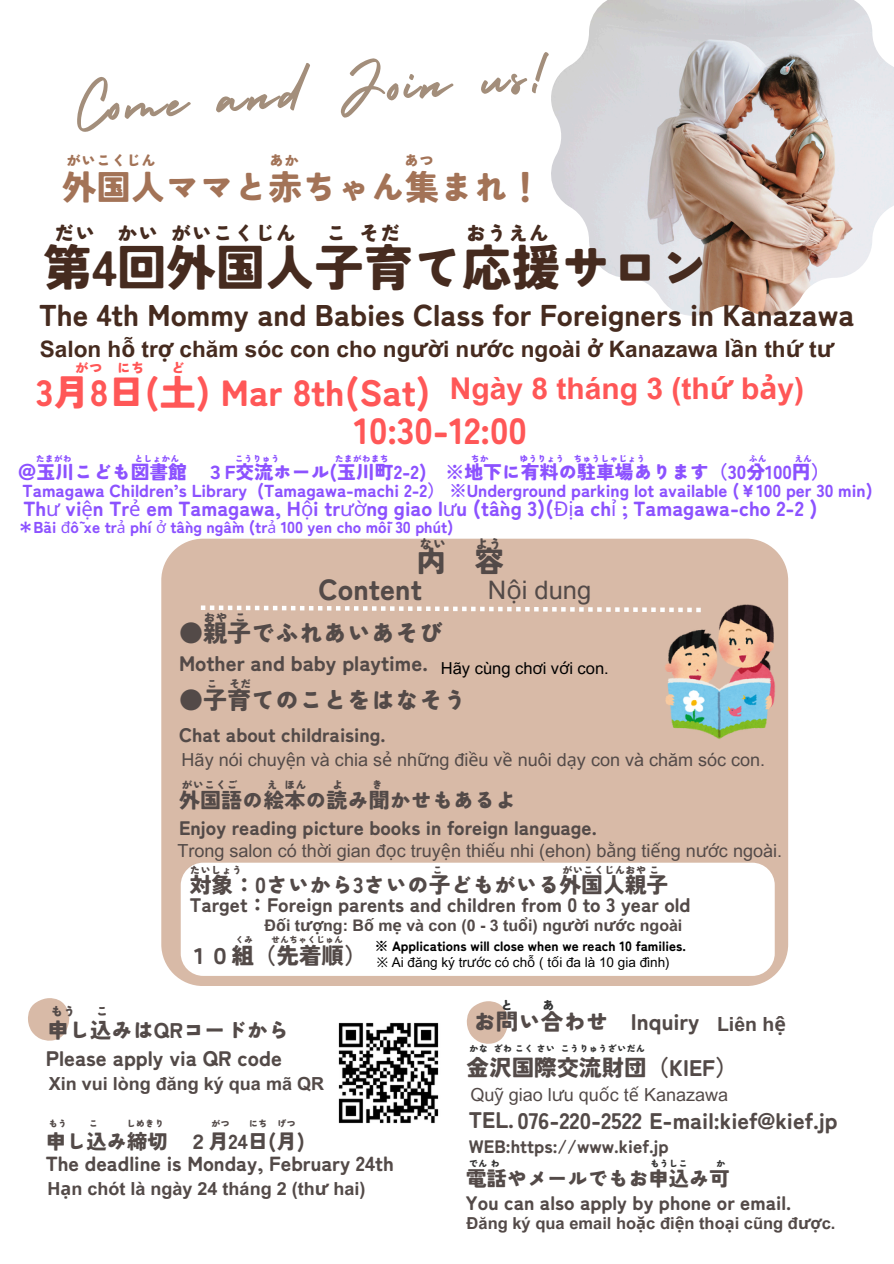
<style>
.page{position:relative;width:894px;height:1264px;background:#fff}
.page>*{position:absolute;margin:0;border:0;box-sizing:border-box;transform-origin:0 0}
.t1{font:69.3px "Holiday";color:#a38e7b}
.t2{font:900 49.35px "Tsunagi Gothic";color:#462b1f}
.t3{font:900 36.45px/38.2px "Tsunagi Gothic";color:#ff5757}
.t4{font:900 34.35px "Tsunagi Gothic";color:#a37357}
.t5{font:900 30px "Tsunagi Gothic";color:#462b1f}
.t6{font:700 30px "Arial MT Pro";color:#ff5757}
.t7{font:900 28.95px "Tsunagi Gothic";color:#534a48}
.t8{font:25.5px "Arial MT Pro";color:#534a48}
.t9{font:900 24px "Tsunagi Gothic";color:#534a48}
.t10{font:700 22.65px "Arial MT Pro";color:#462b1f}
.t11{font:900 22.5px "Tsunagi Gothic";color:#534a48}
.t12{font:900 21.75px "Tsunagi Gothic";color:#534a48}
.t13{font:900 21.3px "Tsunagi Gothic";color:#534a48}
.t14{font:900 21px "Tsunagi Gothic";color:#534a48}
.t15{font:900 21px "Tsunagi Gothic";color:#462b1f}
.t16{font:900 20.25px "Tsunagi Gothic";color:#8c52ff}
.t17{font:900 20.25px "Tsunagi Gothic";color:#534a48}
.t18{font:900 19.5px "Tsunagi Gothic";color:#534a48}
.t19{font:700 19.5px "Arial MT Pro";color:#534a48}
.t20{font:900 18.75px "Tsunagi Gothic";color:#8c52ff}
.t21{font:18px "Arial MT Pro";color:#534a48}
.t22{font:700 18px "Arial MT Pro";color:#534a48}
.t23{font:900 18px "Tsunagi Gothic";color:#534a48}
.t24{font:900 17.25px "Tsunagi Gothic";color:#8c52ff}
.t25{font:700 16.5px "Arial MT Pro";color:#534a48}
.t26{font:16.5px "Arial MT Pro";color:#000}
.t27{font:700 15.9px "Arial MT Pro";color:#534a48}
.t28{font:900 15.75px "Tsunagi Gothic";color:#8c52ff}
.t29{font:900 15px "Tsunagi Gothic";color:#a37357}
.t30{font:900 14.1px "Tsunagi Gothic";color:#ff5757}
.t31{font:900 13.65px "Tsunagi Gothic";color:#534a48}
.t32{font:900 13.5px "Tsunagi Gothic";color:#000}
.t33{font:13.5px "Arial MT Pro";color:#000}
.t34{font:900 12.75px "Tsunagi Gothic";color:#534a48}
.t35{font:900 12.75px "Tsunagi Gothic";color:#343434}
.t36{font:900 12.15px "Tsunagi Gothic";color:#534a48}
.t37{font:900 11.25px "Tsunagi Gothic";color:#534a48}
.t38{font:900 10.5px "Tsunagi Gothic";color:#534a48}
.t39{font:900 9.45px "Tsunagi Gothic";color:#343434}
.t40{font:900 9.45px "Tsunagi Gothic";color:#534a48}
.t41{font:900 9px "Tsunagi Gothic";color:#8c52ff}
.t42{font:900 9px "Tsunagi Gothic";color:#534a48}
.s1{font-family:"Noto Sans"}
.s2{font-family:"Noto Sans";font-weight:400}
</style>
<div class="page">
<img style="left:551px;top:0;width:342px;height:316px">
<div style="left:161px;top:538px;width:627px;height:448px;background:#d8baa7"></div>
<div style="left:181px;top:862px;width:593px;height:113px;background:#fff;border-radius:22px"></div>
<svg style="left:201px;top:605px;width:458px;height:7px"></svg>
<svg style="left:28px;top:998px;width:42px;height:43px"></svg>
<svg style="left:466px;top:1001px;width:43px;height:43px"></svg>
<img style="left:659px;top:603px;width:125px;height:138px">
<img style="left:338px;top:1022px;width:101px;height:102px">
<p class="t1" style="left:70px;top:53px;width:480px;rotate:-4deg">Come and Join us!</p>
<p class="t29" style="left:66px;top:153px;width:91px">がいこくじん</p>
<p class="t29" style="left:269px;top:153px;width:31px">あか</p>
<p class="t29" style="left:404px;top:153px;width:31px">あつ</p>
<p class="t4" style="left:62px;top:170px;width:481px">外国人ママと赤ちゃん集まれ！</p>
<p class="t15" style="left:54px;top:222px;width:244px">だい かいがいこくじん</p>
<p class="t15" style="left:326px;top:222px;width:76px">こそだ</p>
<p class="t15" style="left:465px;top:222px;width:85px">おうえん</p>
<p class="t2" style="left:43px;top:243px;width:667px">第4回外国人子育て応援サロン</p>
<p class="t5" style="left:39px;top:299px;width:816px">The 4th Mommy and Babies Class for Foreigners in Kanazawa</p>
<p class="t10" style="left:40px;top:340px;width:795px">Salon h<span class="s1">ỗ</span> tr<span class="s1">ợ</span> chăm sóc con cho ng<span class="s1">ườ</span>i n<span class="s1">ướ</span>c ngoài <span class="s1">ở</span> Kanazawa l<span class="s1">ầ</span>n th<span class="s1">ứ</span> t<span class="s1">ư</span></p>
<p class="t6" style="left:449px;top:377px;width:356px">Ngày 8 tháng 3 (th<span class="s1">ứ</span> b<span class="s1">ả</span>y)</p>
<h6 class="t30" style="left:75px;top:361px;width:72px">がつ にち</h6>
<h6 class="t30" style="left:171px;top:361px;width:16px">ど</h6>
<p class="t3" style="left:354px;top:373px;width:174px;text-indent:-318px">3月8日(土) Mar 8th(Sat)<br>10:30-12:00</p>
<p class="t41" style="left:36px;top:454px;width:38px">たまがわ</p>
<p class="t41" style="left:134px;top:454px;width:47px">としょかん</p>
<p class="t41" style="left:235px;top:454px;width:47px">こうりゅう</p>
<p class="t41" style="left:335px;top:454px;width:56px">たまがわまち</p>
<p class="t41" style="left:470px;top:454px;width:20px">ちか</p>
<p class="t41" style="left:519px;top:454px;width:128px">ゆうりょう ちゅうしゃじょう</p>
<p class="t41" style="left:748px;top:454px;width:20px">ふん</p>
<p class="t41" style="left:793px;top:454px;width:20px">えん</p>
<p class="t20" style="left:18px;top:462px;width:813px">＠玉川こども図書館 ３F交流ホール(玉川町2-2) ※地下に有料の駐車場あります（30分100円）</p>
<p class="t24" style="left:23px;top:482px;width:851px">Tamagawa Children’s Library (Tamagawa-machi 2-2） ※Underground parking lot available (￥100 per 30 min)</p>
<p class="t16" style="left:23px;top:498px;width:795px">Th<span class="s2">ư</span> vi<span class="s2">ệ</span>n Tr<span class="s2">ẻ</span> em Tamagawa, H<span class="s2">ộ</span>i tr<span class="s2">ườ</span>ng giao l<span class="s2">ư</span>u (tầng 3)(<span class="s2">Đị</span>a ch<span class="s2">ỉ</span> ; Tamagawa-cho 2-2 )</p>
<p class="t28" style="left:18px;top:519px;width:437px">＊Bãi <span class="s2">đ</span>ỗ xe tr<span class="s2">ả</span> phí <span class="s2">ở</span> tầng ngầm (tr<span class="s2">ả</span> 100 yen cho mỗi 30 phút)</p>
<p class="t31" style="left:419px;top:537px;width:29px">ない</p>
<p class="t31" style="left:475px;top:537px;width:29px">よう</p>
<h3 class="t7" style="left:417px;top:547px;width:88px">内 容</h3>
<h4 class="t7" style="left:318px;top:575px;width:105px">Content</h4>
<p class="t8" style="left:488px;top:580px;width:105px">N<span class="s1">ộ</span>i dung</p>
<p class="t36" style="left:203px;top:611px;width:45px">おやこ</p>
<p class="t9" style="left:179px;top:620px;width:265px">●親子でふれあいあそび</p>
<h3 class="t14" style="left:179px;top:652px;width:250px">Mother and baby playtime.</h3>
<p class="t9" style="left:179px;top:688px;width:289px">●子育てのことをはなそう</p>
<h2 class="t18" style="left:179px;top:724px;width:208px">Chat about childraising.</h2>
<p class="t26" style="left:440px;top:662px;width:169px">Hãy cùng ch<span class="s1">ơ</span>i v<span class="s1">ớ</span>i con.</p>
<p class="t37" style="left:206px;top:678px;width:46px">こ そだ</p>
<p class="t21" style="left:181px;top:753px;width:585px">Hãy nói chuy<span class="s1">ệ</span>n và chia s<span class="s1">ẻ</span> nh<span class="s1">ữ</span>ng đi<span class="s1">ề</span>u v<span class="s1">ề</span> nuôi d<span class="s1">ạ</span>y con và chăm sóc con.</p>
<p class="t37" style="left:181px;top:779px;width:58px">がいこくご</p>
<p class="t37" style="left:266px;top:779px;width:41px">えほん</p>
<p class="t37" style="left:332px;top:779px;width:13px">よ</p>
<p class="t37" style="left:371px;top:779px;width:13px">き</p>
<h4 class="t14" style="left:179px;top:790px;width:339px">外国語の絵本の読み聞かせもあるよ</h4>
<p class="t18" style="left:179px;top:818px;width:419px">Enjoy reading picture books in foreign language.</p>
<p class="t21" style="left:177px;top:843px;width:606px">Trong salon có th<span class="s1">ờ</span>i gian đ<span class="s1">ọ</span>c truy<span class="s1">ệ</span>n thi<span class="s1">ế</span>u nhi (ehon) b<span class="s1">ằ</span>ng ti<span class="s1">ế</span>ng n<span class="s1">ướ</span>c ngoài.</p>
<p class="t38" style="left:190px;top:864px;width:54px">たいしょう</p>
<p class="t38" style="left:432px;top:864px;width:12px">こ</p>
<p class="t38" style="left:562px;top:864px;width:99px">がいこくじんおやこ</p>
<p class="t12" style="left:190px;top:873px;width:480px">対象：0さいから3さいの子どもがいる外国人親子</p>
<p class="t18" style="left:190px;top:894px;width:502px">Target：Foreign parents and children from 0 to 3 year old</p>
<p class="t27" style="left:264px;top:919px;width:419px">Đ<span class="s1">ố</span>i t<span class="s1">ượ</span>ng: B<span class="s1">ố</span> m<span class="s1">ẹ</span> và con (0 - 3 tu<span class="s1">ổ</span>i) ng<span class="s1">ườ</span>i n<span class="s1">ướ</span>c ngoài</p>
<h6 class="t42" style="left:235px;top:935px;width:20px">くみ</h6>
<h6 class="t42" style="left:271px;top:935px;width:74px">せんちゃくじゅん</h6>
<p class="t32" style="left:374px;top:939px;width:312px">※ Applications will close when we reach 10 families.</p>
<h6 class="t11" style="left:186px;top:943px;width:181px">１０組（先着順）</h6>
<p class="t33" style="left:377px;top:956px;width:294px"><span class="s1">※</span> Ai đăng ký tr<span class="s1">ướ</span>c có ch<span class="s1">ỗ</span> ( t<span class="s1">ố</span>i đa là 10 gia đình)</p>
<p class="t35" style="left:500px;top:998px;width:14px">と</p>
<p class="t35" style="left:542px;top:998px;width:14px">あ</p>
<p class="t34" style="left:50px;top:1004px;width:27px">もう</p>
<p class="t34" style="left:96px;top:1004px;width:14px">こ</p>
<p class="t13" style="left:48px;top:1019px;width:243px">申し込みはQRコードから</p>
<p class="t11" style="left:473px;top:1009px;width:227px">お問い合わせ Inquiry</p>
<h6 class="t19" style="left:716px;top:1016px;width:70px">Liên h<span class="s1">ệ</span></h6>
<p class="t14" style="left:46px;top:1047px;width:237px">Please apply via QR code</p>
<p class="t22" style="left:49px;top:1077px;width:277px">Xin vui lòng đăng ký qua mã QR</p>
<p class="t40" style="left:48px;top:1118px;width:20px">もう</p>
<p class="t40" style="left:89px;top:1118px;width:11px">こ</p>
<p class="t40" style="left:126px;top:1118px;width:39px">しめきり</p>
<p class="t40" style="left:211px;top:1118px;width:20px">がつ</p>
<p class="t40" style="left:249px;top:1118px;width:49px">にち げつ</p>
<p class="t17" style="left:46px;top:1131px;width:260px">申し込み締切 ２月24日(月)</p>
<p class="t17" style="left:46px;top:1153px;width:349px">The deadline is Monday, February 24th</p>
<p class="t22" style="left:48px;top:1181px;width:319px">H<span class="s1">ạ</span>n chót là ngày 24 tháng 2 (th<span class="s1">ư</span> hai)</p>
<p class="t39" style="left:469px;top:1043px;width:177px">かなざわこくさいこうりゅうざいだん</p>
<p class="t11" style="left:466px;top:1056px;width:272px">金沢国際交流財団（KIEF）</p>
<p class="t11" style="left:468px;top:1109px;width:370px">TEL. 076-220-2522 E-mail:kief@kief.jp</p>
<p class="t23" style="left:468px;top:1137px;width:201px">WEB:https://www.kief.jp</p>
<p class="t21" style="left:470px;top:1087px;width:259px">Qu<span class="s1">ỹ</span> giao l<span class="s1">ư</span>u qu<span class="s1">ố</span>c t<span class="s1">ế</span> Kanazawa</p>
<p class="t39" style="left:468px;top:1158px;width:32px">でんわ</p>
<p class="t39" style="left:650px;top:1158px;width:39px">もうしこ</p>
<p class="t39" style="left:715px;top:1158px;width:11px">か</p>
<p class="t18" style="left:465px;top:1192px;width:327px">You can also apply by phone or email.</p>
<p class="t25" style="left:466px;top:1217px;width:370px">Đăng ký qua email ho<span class="s1">ặ</span>c đi<span class="s1">ệ</span>n tho<span class="s1">ạ</span>i cũng đ<span class="s1">ượ</span>c.</p>
<p class="t17" style="left:466px;top:1167px;width:265px">電話やメールでもお申込み可</p>
</div>
